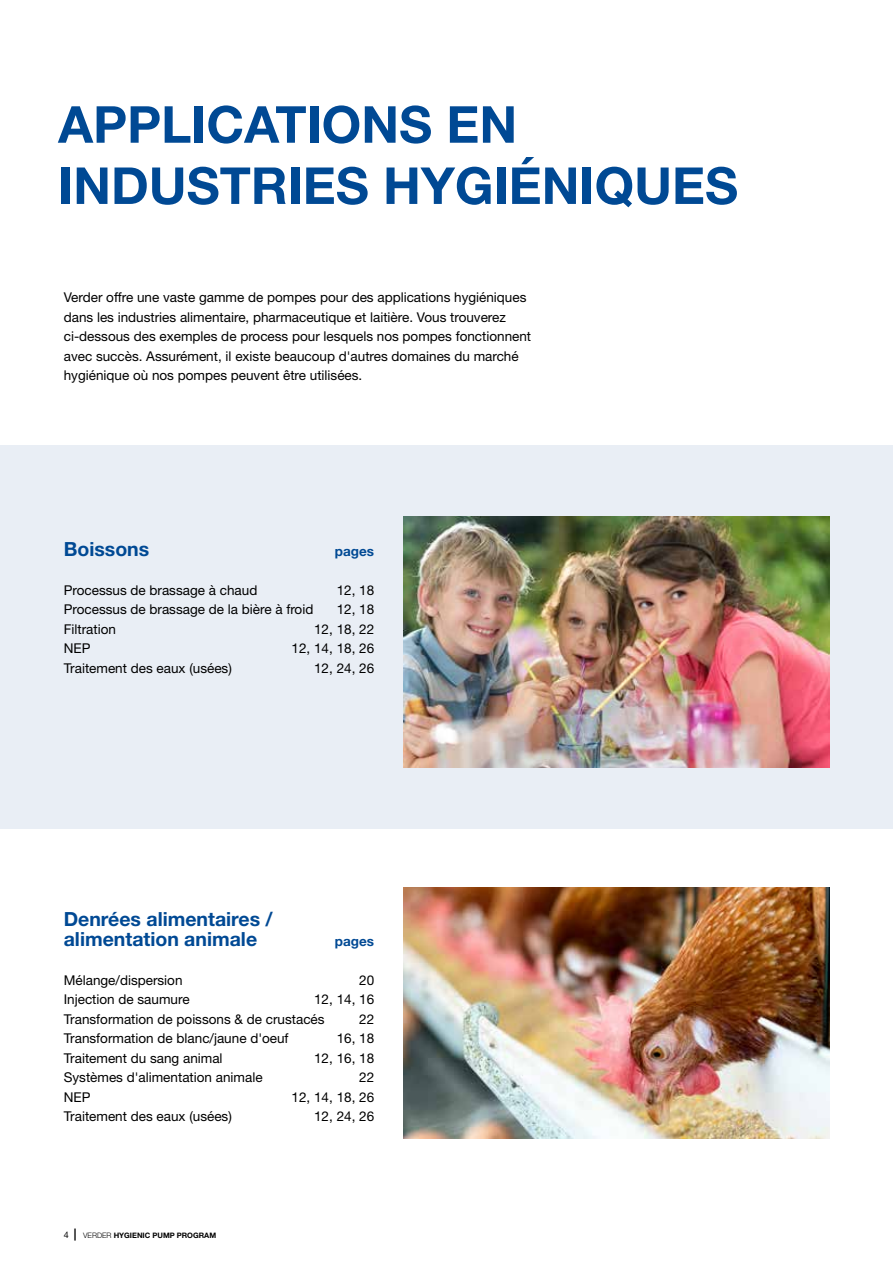
<style>
.page{position:relative;width:893px;height:1263px;background:#fff}
.page>*{position:absolute;margin:0;border:0;box-sizing:border-box;transform-origin:0 0}
.t1{font:700 51px/61.2px "Helvetica Neue LT Std";color:#004994}
.t2{font:700 19.5px/19.5px "Helvetica Neue LT Std";color:#004994}
.t3{font:13.5px/19.5px "Helvetica Neue LT Std";color:#000}
.t4{font:700 13.5px "Helvetica Neue LT Std";color:#004994}
.t5{font:700 7.5px "Helvetica Neue LT Std";color:#000}
.s1{font-weight:400;font-size:9px}
.s2{font-size:12px}
.s3{font-weight:300}
</style>
<div class="page">
<div style="left:0;top:446px;width:893px;height:383px;background:#e9eef5"></div>
<img style="left:404px;top:517px;width:425px;height:250px">
<img style="left:404px;top:887px;width:425px;height:251px">
<h1 class="t1" style="left:58px;top:93px;width:681px">APPLICATIONS EN<br>INDUSTRIES HYGIÉNIQUES</h1>
<p class="t3" style="left:64px;top:287px;width:469px">Verder offre une vaste gamme de pompes pour des applications hygiéniques dans les industries alimentaire, pharmaceutique et laitière. Vous trouverez ci-dessous des exemples de process pour lesquels nos pompes fonctionnent avec succès. Assurément, il existe beaucoup d'autres domaines du marché hygiénique où nos pompes peuvent être utilisées.</p>
<h2 class="t2" style="left:64px;top:538px;width:87px">Boissons</h2>
<p class="t4" style="left:335px;top:542px;width:41px">pages</p>
<p class="t3" style="left:64px;top:580px;width:195px">Processus de brassage à chaud</p>
<p class="t3" style="left:337px;top:580px;width:39px">12, 18</p>
<p class="t3" style="left:64px;top:599px;width:251px">Processus de brassage de la bière à froid</p>
<p class="t3" style="left:337px;top:599px;width:39px">12, 18</p>
<p class="t3" style="left:64px;top:619px;width:54px">Filtration</p>
<p class="t3" style="left:314px;top:619px;width:62px">12, 18, 22</p>
<p class="t3" style="left:64px;top:638px;width:28px">NEP</p>
<p class="t3" style="left:292px;top:638px;width:84px">12, 14, 18, 26</p>
<p class="t3" style="left:64px;top:658px;width:170px">Traitement des eaux (usées)</p>
<p class="t3" style="left:314px;top:658px;width:62px">12, 24, 26</p>
<h2 class="t2" style="left:64px;top:909px;width:211px">Denrées alimentaires / alimentation animale</h2>
<p class="t4" style="left:335px;top:932px;width:41px">pages</p>
<p class="t3" style="left:64px;top:970px;width:120px">Mélange/dispersion</p>
<p class="t3" style="left:359px;top:970px;width:17px">20</p>
<p class="t3" style="left:64px;top:989px;width:127px">Injection de saumure</p>
<p class="t3" style="left:64px;top:989px;width:312px;text-indent:250px">12, 14, 16<br>Transformation de poissons &amp; de crustacés</p>
<p class="t3" style="left:359px;top:1009px;width:17px">22</p>
<p class="t3" style="left:64px;top:1028px;width:226px">Transformation de blanc/jaune d'oeuf</p>
<p class="t3" style="left:337px;top:1028px;width:39px">16, 18</p>
<p class="t3" style="left:64px;top:1048px;width:160px">Traitement du sang animal</p>
<p class="t3" style="left:314px;top:1048px;width:62px">12, 16, 18</p>
<p class="t3" style="left:64px;top:1067px;width:200px">Systèmes d'alimentation animale</p>
<p class="t3" style="left:359px;top:1067px;width:17px">22</p>
<p class="t3" style="left:64px;top:1087px;width:28px">NEP</p>
<p class="t3" style="left:292px;top:1087px;width:84px">12, 14, 18, 26</p>
<p class="t3" style="left:64px;top:1106px;width:170px">Traitement des eaux (usées)</p>
<p class="t3" style="left:314px;top:1106px;width:62px">12, 24, 26</p>
<p class="t5" style="left:64px;top:1231px;width:154px"><span class="s1">4</span> <span class="s2">|</span> <span class="s3">VERDER</span> HYGIENIC PUMP PROGRAM</p>
</div>
